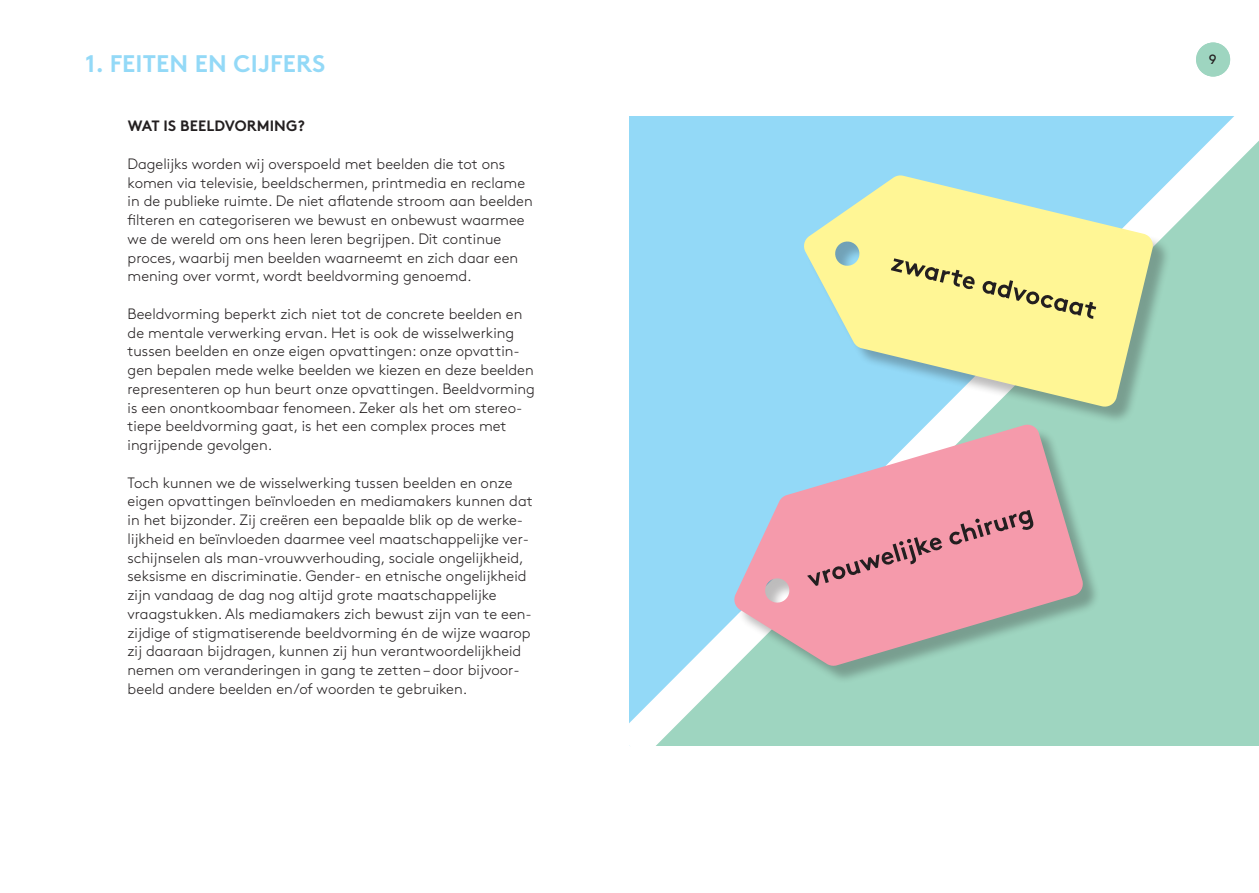
<style>
.page{position:relative;width:1259px;height:893px;background:#fff}
.page>*{position:absolute;margin:0;border:0;box-sizing:border-box;transform-origin:0 0}
.t1{font:700 24px "Brown";letter-spacing:.005em;color:#93d9f7}
.t2{font:300 15px/18.8px "Brown";color:#231f20}
.t3{font:700 15px "Brown";letter-spacing:.005em;color:#231f20}
.t4{font:13.5px "Brown";color:#231f20}
</style>
<div class="page">
<svg style="left:629px;top:67px;width:630px;height:679px"></svg>
<div style="left:1196px;top:43px;width:34px;height:34px;background:#9ed5c0;border-radius:50%"></div>
<div style="left:737px;top:427px;width:364px;height:257px;background:#231f20;opacity:.3"></div>
<svg style="left:732px;top:423px;width:352px;height:243px;background:#d0b1bc"></svg>
<svg style="left:807px;top:537px;width:135px;height:49px;background:#d78897"></svg>
<svg style="left:948px;top:510px;width:85px;height:35px;background:#ca818f"></svg>
<div style="left:807px;top:178px;width:364px;height:247px;background:#231f20;opacity:.3"></div>
<svg style="left:802px;top:175px;width:352px;height:233px;background:#d7e8b4"></svg>
<svg style="left:891px;top:258px;width:84px;height:31px;background:#d0c87c"></svg>
<svg style="left:982px;top:280px;width:114px;height:39px;background:#d8d080"></svg>
<p class="t1" style="left:85px;top:44px;width:242px">1. FEITEN EN CIJFERS</p>
<p class="t3" style="left:128px;top:114px;width:179px">WAT IS BEELDVORMING?</p>
<p class="t2" style="left:128px;top:153px;width:407px">Dagelijks worden wij overspoeld met beelden die tot ons komen via televisie, beeldschermen, printmedia en reclame in de publieke ruimte. De niet aflatende stroom aan beelden filteren en categoriseren we bewust en onbewust waarmee we de wereld om ons heen leren begrijpen. Dit continue proces, waarbij men beelden waarneemt en zich daar een mening over vormt, wordt beeldvorming genoemd.</p>
<p class="t2" style="left:128px;top:303px;width:409px">Beeldvorming beperkt zich niet tot de concrete beelden en de mentale verwerking ervan. Het is ook de wisselwerking tussen beelden en onze eigen opvattingen: onze opvattin&shy;gen bepalen mede welke beelden we kiezen en deze beelden representeren op hun beurt onze opvattingen. Beeldvorming is een onontkoombaar fenomeen. Zeker als het om stereo&shy;tiepe beeldvorming gaat, is het een complex proces met ingrijpende gevolgen.</p>
<p class="t2" style="left:128px;top:472px;width:407px">Toch kunnen we de wisselwerking tussen beelden en onze eigen opvattingen beïnvloeden en mediamakers kunnen dat in het bijzonder. Zij creëren een bepaalde blik op de werke&shy;lijkheid en beïnvloeden daarmee veel maatschappelijke ver&shy;schijnselen als man-vrouwverhouding, sociale ongelijkheid, seksisme en discriminatie. Gender- en etnische ongelijkheid zijn vandaag de dag nog altijd grote maatschappelijke vraagstukken. Als mediamakers zich bewust zijn van te een&shy;zijdige of stigmatiserende beeldvorming én de wijze waarop zij daaraan bijdragen, kunnen zij hun verantwoordelijkheid nemen om veranderingen in gang te zetten – door bijvoor&shy;beeld andere beelden en/of woorden te gebruiken.</p>
<p class="t4" style="left:1208px;top:49px;width:9px">9</p>
</div>
